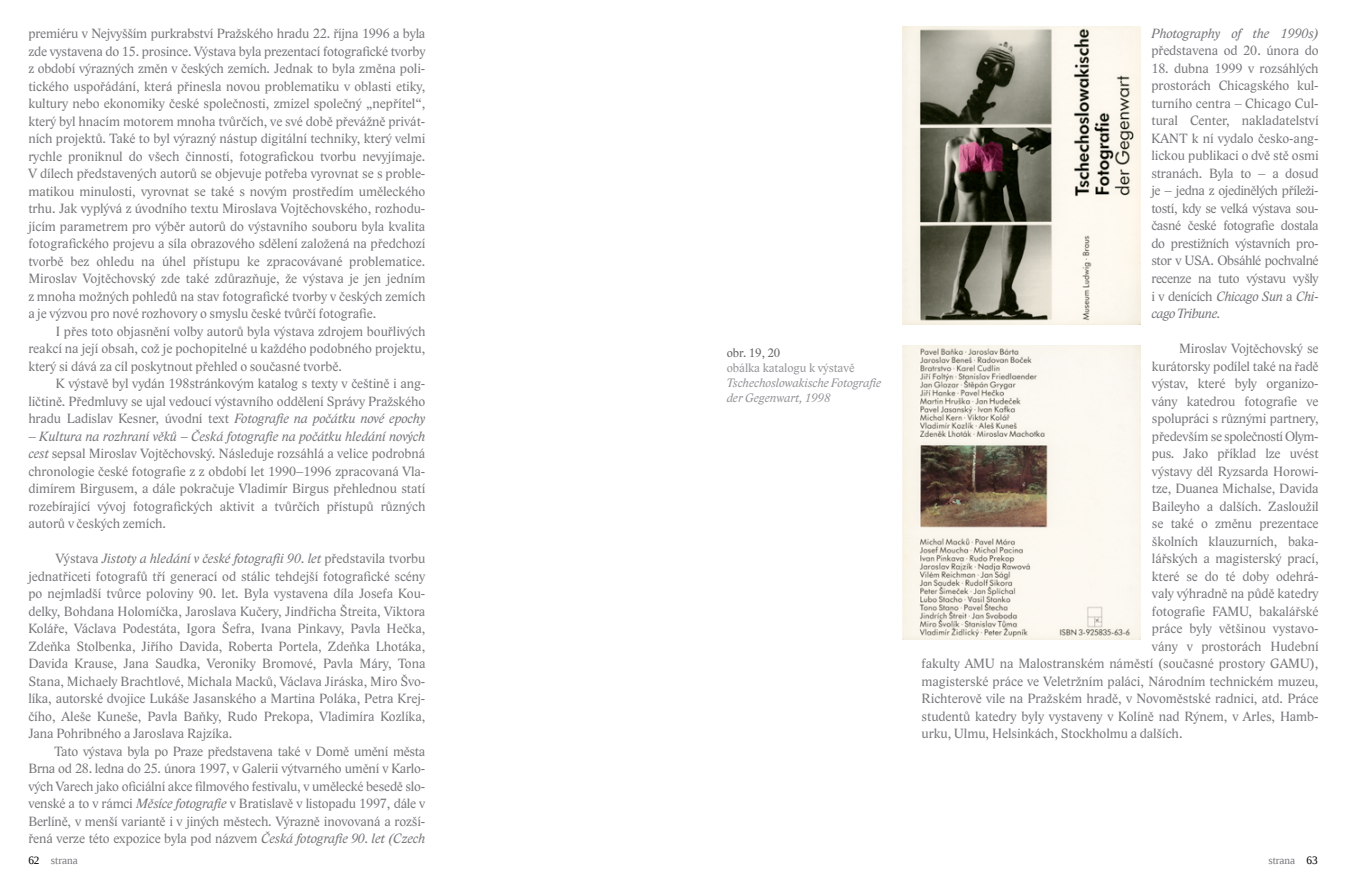
<style>
.page{position:relative;width:1347px;height:886px;background:#fff}
.page>*{position:absolute;margin:0;border:0;box-sizing:border-box;transform-origin:0 0}
.t1{font:13.75px/17.5px "Lido STF";letter-spacing:-.005em;color:#77787b;text-align:justify}
.t2{font:13.75px "Lido STF";letter-spacing:-.025em;color:#77787b}
.t3{font:italic 13.75px "Lido STF";letter-spacing:-.005em;color:#77787b}
.t4{font:italic 12.5px/15px "Lido STF";color:#939598}
.t5{font:12.5px "Lido STF";color:#939598}
.t6{font:12.5px "Lido STF";color:#636466}
.t7{font:11.25px "Liberation Serif";color:#797a7d}
.s1{font-style:italic}
.s2{font-family:"Liberation Serif";font-style:italic}
.s3{color:#000}
</style>
<div class="page">
<img style="left:902px;top:346px;width:238px;height:294px">
<img style="left:902px;top:26px;width:238px;height:298px">
<p class="t1" style="left:28px;top:25px;width:398px">premiéru v Nejvyšším purkrabství Pražského hradu 22. října 1996 a byla zde vystavena do 15. prosince. Výstava byla prezentací fotografické tvorby z období výrazných změn v českých zemích. Jednak to byla změna poli&shy;tického uspořádání, která přinesla novou problematiku v oblasti etiky, kultury nebo ekonomiky české společnosti, zmizel společný „nepřítel“, který byl hnacím motorem mnoha tvůrčích, ve své době převážně privát&shy;ních projektů. Také to byl výrazný nástup digitální techniky, který velmi rychle proniknul do všech činností, fotografickou tvorbu nevyjímaje.<br>V dílech představených autorů se objevuje potřeba vyrovnat se s proble&shy;matikou minulosti, vyrovnat se také s novým prostředím uměleckého trhu. Jak vyplývá z úvodního textu Miroslava Vojtěchovského, rozhodu&shy;jícím parametrem pro výběr autorů do výstavního souboru byla kvalita fotografického projevu a síla obrazového sdělení založená na předchozí tvorbě bez ohledu na úhel přístupu ke zpracovávané problematice.<br>Miroslav Vojtěchovský zde také zdůrazňuje, že výstava je jen jedním z mnoha možných pohledů na stav fotografické tvorby v českých zemích a je výzvou pro nové rozhovory o smyslu české tvůrčí fotografie.</p>
<p class="t1" style="left:28px;top:322px;width:398px;text-indent:28px">I přes toto objasnění volby autorů byla výstava zdrojem bouřlivých reakcí na její obsah, což je pochopitelné u každého podobného projektu, který si dává za cíl poskytnout přehled o současné tvorbě.</p>
<p class="t1" style="left:28px;top:375px;width:398px;text-indent:27px">K výstavě byl vydán 198stránkovým katalog s texty v češtině i ang&shy;ličtině. Předmluvy se ujal vedoucí výstavního oddělení Správy Pražského hradu Ladislav Kesner, úvodní text <span class="s1">Fotografie na počátku nové epochy</span></p>
<p class="t1" style="left:28px;top:427px;width:398px"><span class="s1">– Kultura na rozhraní věků – Česká fotografie na počátku hledání nových cest</span> sepsal Miroslav Vojtěchovský. Následuje rozsáhlá a velice podrobná chronologie české fotografie z z období let 1990–1996 zpracovaná Vla&shy;dimírem Birgusem, a dále pokračuje Vladimír Birgus přehlednou statí rozebírající vývoj fotografických aktivit a tvůrčích přístupů různých autorů v českých zemích.</p>
<p class="t1" style="left:28px;top:550px;width:398px;text-indent:28px">Výstava <span class="s1">Jistoty a hledání v české fotografii 90. let</span> představila tvorbu jednatřiceti fotografů tří generací od stálic tehdejší fotografické scény po nejmladší tvůrce poloviny 90. let. Byla vystavena díla Josefa Kou&shy;delky, Bohdana Holomíčka, Jaroslava Kučery, Jindřicha Štreita, Viktora Koláře, Václava Podestáta, Igora Šefra, Ivana Pinkavy, Pavla Hečka, Zdeňka Stolbenka, Jiřího Davida, Roberta Portela, Zdeňka Lhotáka, Davida Krause, Jana Saudka, Veroniky Bromové, Pavla Máry, Tona Stana, Michaely Brachtlové, Michala Macků, Václava Jiráska, Miro Švo&shy;líka, autorské dvojice Lukáše Jasanského a Martina Poláka, Petra Krej&shy;čího, Aleše Kuneše, Pavla Baňky, Rudo Prekopa, Vladimíra Kozlíka, Jana Pohribného a Jaroslava Rajzíka.</p>
<p class="t1" style="left:28px;top:742px;width:398px;text-indent:26px">Tato výstava byla po Praze představena také v Domě umění města Brna od 28. ledna do 25. února 1997, v Galerii výtvarného umění v Karlo&shy;vých Varech jako oficiální akce filmového festivalu, v umělecké besedě slo&shy;venské a to v rámci <span class="s1">Měsíce fotografie</span> v Bratislavě v listopadu 1997, dále v Berlíně, v menší variantě i v jiných městech. Výrazně inovovaná a rozší&shy;řená verze této expozice byla pod názvem <span class="s1">Česká fotografie 90. let (Czech</span></p>
<p class="t6" style="left:726px;top:345px;width:55px">obr. 19, 20</p>
<p class="t5" style="left:726px;top:360px;width:129px">obálka katalogu k výstavě</p>
<p class="t4" style="left:726px;top:375px;width:156px">Tschechoslowakische Fotografie der Gegenwart, 1998</p>
<p class="t3" style="left:1151px;top:25px;width:169px">Photography of the 1990s)</p>
<p class="t1" style="left:1151px;top:42px;width:169px">představena od 20. února do</p>
<p class="t1" style="left:1151px;top:60px;width:169px">18. dubna 1999 v rozsáhlých prostorách Chicagského kul&shy;turního centra <span class="s2">–</span> Chicago Cul&shy;tural Center, nakladatelství KANT k ní vydalo česko-ang&shy;lickou publikaci o dvě stě osmi stranách. Byla to – a dosud je – jedna z ojedinělých příleži&shy;tostí, kdy se velká výstava sou&shy;časné české fotografie dostala do prestižních výstavních pro&shy;stor v USA. Obsáhlé pochvalné recenze na tuto výstavu vyšly i v denících <span class="s1">Chicago Sun</span> a <span class="s1">Chi&shy;cago Tribune.</span></p>
<p class="t1" style="left:1179px;top:340px;width:141px">Miroslav Vojtěchovský se</p>
<p class="t1" style="left:1152px;top:357px;width:168px">kurátorsky podílel také na řadě</p>
<p class="t1" style="left:1152px;top:375px;width:168px">výstav, které byly organizo-</p>
<p class="t1" style="left:1152px;top:392px;width:168px">vány katedrou fotografie ve</p>
<p class="t1" style="left:1152px;top:410px;width:168px">spolupráci s různými partnery,</p>
<p class="t2" style="left:1152px;top:428px;width:168px">především se společností Olym-</p>
<p class="t1" style="left:1152px;top:445px;width:168px">pus. Jako příklad lze uvést</p>
<p class="t1" style="left:1152px;top:462px;width:168px">výstavy děl Ryzsarda Horowi-</p>
<p class="t1" style="left:1152px;top:480px;width:168px">tze, Duanea Michalse, Davida</p>
<p class="t1" style="left:1152px;top:497px;width:168px">Baileyho a dalších. Zasloužil</p>
<p class="t1" style="left:1152px;top:515px;width:168px">se také o změnu prezentace</p>
<p class="t1" style="left:1152px;top:532px;width:168px">školních klauzurních, baka-</p>
<p class="t1" style="left:1152px;top:550px;width:168px">lářských a magisterský prací,</p>
<p class="t1" style="left:1152px;top:567px;width:168px">které se do té doby odehrá-</p>
<p class="t1" style="left:1152px;top:585px;width:168px">valy výhradně na půdě katedry</p>
<p class="t1" style="left:1152px;top:602px;width:168px">fotografie FAMU, bakalářské</p>
<p class="t1" style="left:1152px;top:620px;width:168px">práce byly většinou vystavo-</p>
<p class="t1" style="left:1152px;top:637px;width:168px">vány v prostorách Hudební</p>
<p class="t1" style="left:921px;top:655px;width:398px">fakulty AMU na Malostranském náměstí (současné prostory GAMU),</p>
<p class="t1" style="left:921px;top:672px;width:398px">magisterské práce ve Veletržním paláci, Národním technickém muzeu,</p>
<p class="t1" style="left:921px;top:690px;width:398px">Richterově vile na Pražském hradě, v Novoměstské radnici, atd. Práce</p>
<p class="t1" style="left:921px;top:707px;width:398px">studentů katedry byly vystaveny v Kolíně nad Rýnem, v Arles, Hamb-</p>
<p class="t1" style="left:921px;top:725px;width:262px">urku, Ulmu, Helsinkách, Stockholmu a dalších.</p>
<p class="t7" style="left:28px;top:852px;width:51px"><span class="s3">62</span> strana</p>
<p class="t7" style="left:1268px;top:852px;width:51px">strana <span class="s3">63</span></p>
</div>
